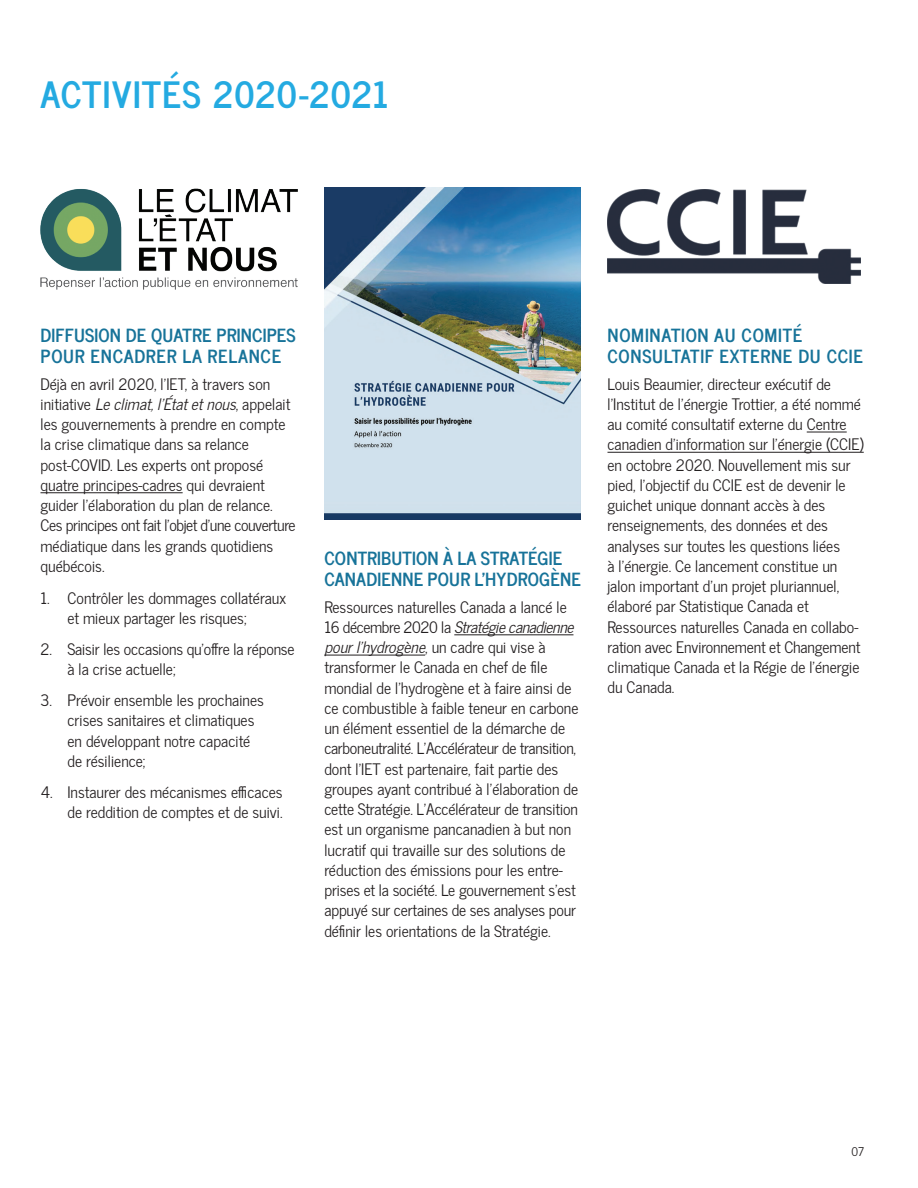
<style>
.page{position:relative;width:918px;height:1188px;background:#fff}
.page>*{position:absolute;margin:0;border:0;box-sizing:border-box;transform-origin:0 0}
.t1{font:700 36px "News Cycle";letter-spacing:.02em;color:#24aae1}
.t2{font:700 18px/20.2px "News Cycle";letter-spacing:.01em;color:#177399}
.t3{font:700 18px/20.2px "News Cycle";letter-spacing:.04em;color:#177399}
.t4{font:15.75px/20.2px "News Cycle";color:#231f20}
.t5{font:12px "News Cycle";color:#231f20}
.s1{font-style:italic}
</style>
<div class="page">
<hr style="left:40px;top:492px;width:143px;height:1px;background:#231f20">
<hr style="left:807px;top:432px;width:40px;height:1px;background:#231f20">
<hr style="left:608px;top:452px;width:256px;height:1px;background:#231f20">
<hr style="left:454px;top:634px;width:119px;height:1px;background:#231f20">
<hr style="left:324px;top:655px;width:101px;height:1px;background:#231f20">
<img style="left:40px;top:188px;width:258px;height:102px">
<img style="left:608px;top:189px;width:252px;height:95px">
<img style="left:324px;top:188px;width:256px;height:331px">
<h1 class="t1" style="left:40px;top:62px;width:350px">ACTIVITÉS 2020-2021</h1>
<p class="t2" style="left:40px;top:324px;width:257px">DIFFUSION DE QUATRE PRINCIPES<br>POUR ENCADRER LA RELANCE</p>
<p class="t4" style="left:40px;top:373px;width:257px">Déjà en avril 2020, l’IET, à travers son initiative <span class="s1">Leclimat,l’Étatetnous</span>, appelait les gouvernements à prendre en compte la crise climatique dans sa relance post-COVID. Les experts ont proposé quatre principes-cadres qui devraient guider l’élaboration du plan de relance.<br>Ces principes ont fait l’objet d’une couverture médiatique dans les grands quotidiens québécois.</p>
<p class="t4" style="left:67px;top:587px;width:220px;text-indent:-27px">1. Contrôler les dommages collatéraux et mieux partager les risques;</p>
<p class="t4" style="left:67px;top:638px;width:229px;text-indent:-27px">2. Saisir les occasions qu’offre la réponse à la crise actuelle;</p>
<p class="t4" style="left:67px;top:689px;width:198px;text-indent:-27px">3. Prévoir ensemble les prochaines crises sanitaires et climatiques en développant notre capacité de résilience;</p>
<p class="t4" style="left:40px;top:781px;width:244px;text-align:right">4. Instaurer des mécanismes efficaces de reddition de comptes et de suivi.</p>
<p class="t2" style="left:324px;top:547px;width:258px">CONTRIBUTION À LA STRATÉGIE<br>CANADIENNE POUR L’HYDROGÈNE</p>
<p class="t4" style="left:324px;top:596px;width:256px">Ressources naturelles Canada a lancé le<br>1 6 d é c e m b re 2 0 2 0 l a <span class="s1">Stratégie canadienne pourl’hydrogène</span>, un cadre qui vise à transformer le Canada en chef de file mondial de l’hydrogène et à faire ainsi de ce combustible à faible teneur en carbone un élément essentiel de la démarche de carboneutralité. L’Accélérateur de transition, dont l’IET est partenaire, fait partie des groupes ayant contribué à l’élaboration de cette Stratégie. L’Accélérateur de transition est un organisme pancanadien à but non lucratif qui travaille sur des solutions de réduction des émissions pour les entre&shy;prises et la société. Le gouvernement s’est appuyé sur certaines de ses analyses pour définir les orientations de la Stratégie.</p>
<p class="t3" style="left:608px;top:324px;width:257px">NOMINATION AU COMITÉ<br>CONSULTATIF EXTERNE DU CCIE</p>
<p class="t4" style="left:608px;top:373px;width:258px">Louis Beaumier, directeur exécutif de l’Institut de l’énergie Trottier, a été nommé au comité consultatif externe du Centre canadien d’information sur l’énergie (CCIE) en octobre 2020. Nouvellement mis sur pied, l’objectif du CCIE est de devenir le guichet unique donnant accès à des renseignements, des données et des analyses sur toutes les questions liées<br>à l’énergie. Ce lancement constitue un jalon important d’un projet pluriannuel, élaboré par Statistique Canada et Ressources naturelles Canada en collabo&shy;ration avec Environnement et Changement climatique Canada et la Régie de l’énergie du Canada.</p>
<p class="t5" style="left:852px;top:1142px;width:14px">07</p>
</div>
